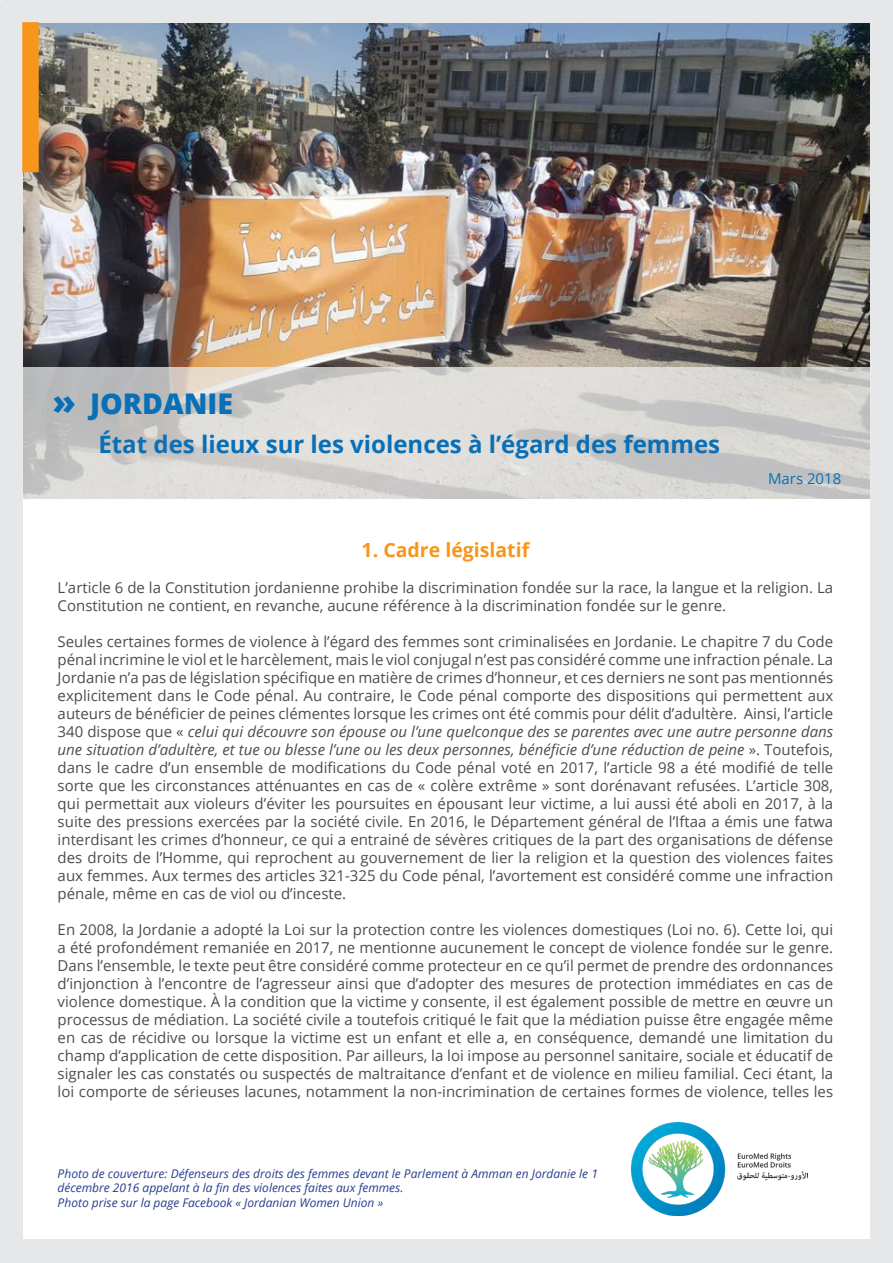
<style>
.page{position:relative;width:893px;height:1263px;background:#fff}
.page>*{position:absolute;margin:0;border:0;box-sizing:border-box;transform-origin:0 0}
.Country_name{font:800 28.5px "Open Sans";color:#096fb7}
.Sub_title{font:700 24px "Open Sans";color:#096fb7}
.t1{font:700 19.5px "Open Sans";color:#f6961b}
.t2{font:15px/18px "Open Sans";color:#4c4c4c;text-align:justify}
.Sub_title-2{font:15px "Open Sans";color:#096fb7}
.t3{font:italic 12px/14.4px "Open Sans";color:#253f8e}
.s1{font-size:34.5px}
.s2{font-style:italic}
</style>
<div class="page">
<img style="left:22px;top:22px;width:848px;height:345px">
<div style="left:2px;top:0;width:891px;height:22px;background:#e6e7e8"></div>
<div style="left:2px;top:1239px;width:891px;height:24px;background:#e6e7e8"></div>
<div style="left:0;top:1px;width:22px;height:1262px;background:#e6e7e8"></div>
<div style="left:870px;top:1px;width:22px;height:1262px;background:#e6e7e8"></div>
<div style="left:22px;top:22px;width:17px;height:150px;background:#f6961b"></div>
<svg style="left:22px;top:367px;width:848px;height:132px;fill:#dbdad5"></svg>
<img style="left:631px;top:1122px;width:176px;height:93px">
<p class="Country_name" style="left:53px;top:382px;width:182px"><span class="s1">»</span> JORDANIE</p>
<p class="Sub_title" style="left:98px;top:427px;width:623px">État des lieux sur les violences à l’égard des femmes</p>
<p class="Sub_title-2" style="left:768px;top:469px;width:75px">Mars 2018</p>
<p class="t1" style="left:362px;top:536px;width:169px">1. Cadre législatif</p>
<p class="t2" style="left:58px;top:578px;width:777px">L’article 6 de la Constitution jordanienne prohibe la discrimination fondée sur la race, la langue et la religion. La<br>Constitution ne contient, en revanche, aucune référence à la discrimination fondée sur le genre.</p>
<p class="t2" style="left:58px;top:632px;width:777px">Seules certaines formes de violence à l’égard des femmes sont criminalisées en Jordanie. Le chapitre 7 du Code pénal incrimine le viol et le harcèlement, mais le viol conjugal n’est pas considéré comme une infraction pénale. La Jordanie n’a pas de législation spécifique en matière de crimes d’honneur, et ces derniers ne sont pas mentionnés explicitement dans le Code pénal. Au contraire, le Code pénal comporte des dispositions qui permettent aux auteurs de bénéficier de peines clémentes lorsque les crimes ont été commis pour délit d’adultère. Ainsi, l’article 340 dispose que « <span class="s2">celui qui découvre son épouse ou l’une quelconque des se parentes avec une autre personne dans une situation d’adultère, et tue ou blesse l’une ou les deux personnes, bénéficie d’une réduction de peine</span> ». Toutefois, dans le cadre d’un ensemble de modifications du Code pénal voté en 2017, l’article 98 a été modifié de telle sorte que les circonstances atténuantes en cas de « colère extrême » sont dorénavant refusées. L’article 308, qui permettait aux violeurs d’éviter les poursuites en épousant leur victime, a lui aussi été aboli en 2017, à la suite des pressions exercées par la société civile. En 2016, le Département général de l’Iftaa a émis une fatwa interdisant les crimes d’honneur, ce qui a entrainé de sévères critiques de la part des organisations de défense des droits de l’Homme, qui reprochent au gouvernement de lier la religion et la question des violences faites aux femmes. Aux termes des articles 321-325 du Code pénal, l’avortement est considéré comme une infraction pénale, même en cas de viol ou d’inceste.</p>
<p class="t2" style="left:58px;top:920px;width:777px">En 2008, la Jordanie a adopté la Loi sur la protection contre les violences domestiques (Loi no. 6). Cette loi, qui a été profondément remaniée en 2017, ne mentionne aucunement le concept de violence fondée sur le genre.<br>Dans l’ensemble, le texte peut être considéré comme protecteur en ce qu’il permet de prendre des ordonnances d’injonction à l’encontre de l’agresseur ainsi que d’adopter des mesures de protection immédiates en cas de violence domestique. À la condition que la victime y consente, il est également possible de mettre en œuvre un processus de médiation. La société civile a toutefois critiqué le fait que la médiation puisse être engagée même en cas de récidive ou lorsque la victime est un enfant et elle a, en conséquence, demandé une limitation du champ d’application de cette disposition. Par ailleurs, la loi impose au personnel sanitaire, sociale et éducatif de signaler les cas constatés ou suspectés de maltraitance d’enfant et de violence en milieu familial. Ceci étant, la loi comporte de sérieuses lacunes, notamment la non-incrimination de certaines formes de violence, telles les</p>
<p class="t3" style="left:58px;top:1166px;width:542px">Photo de couverture: Défenseurs des droits des femmes devant le Parlement à Amman en Jordanie le 1 décembre 2016 appelant à la fin des violences faites aux femmes.</p>
<p class="t3" style="left:58px;top:1195px;width:327px">Photo prise sur la page Facebook « Jordanian Women Union »</p>
</div>
